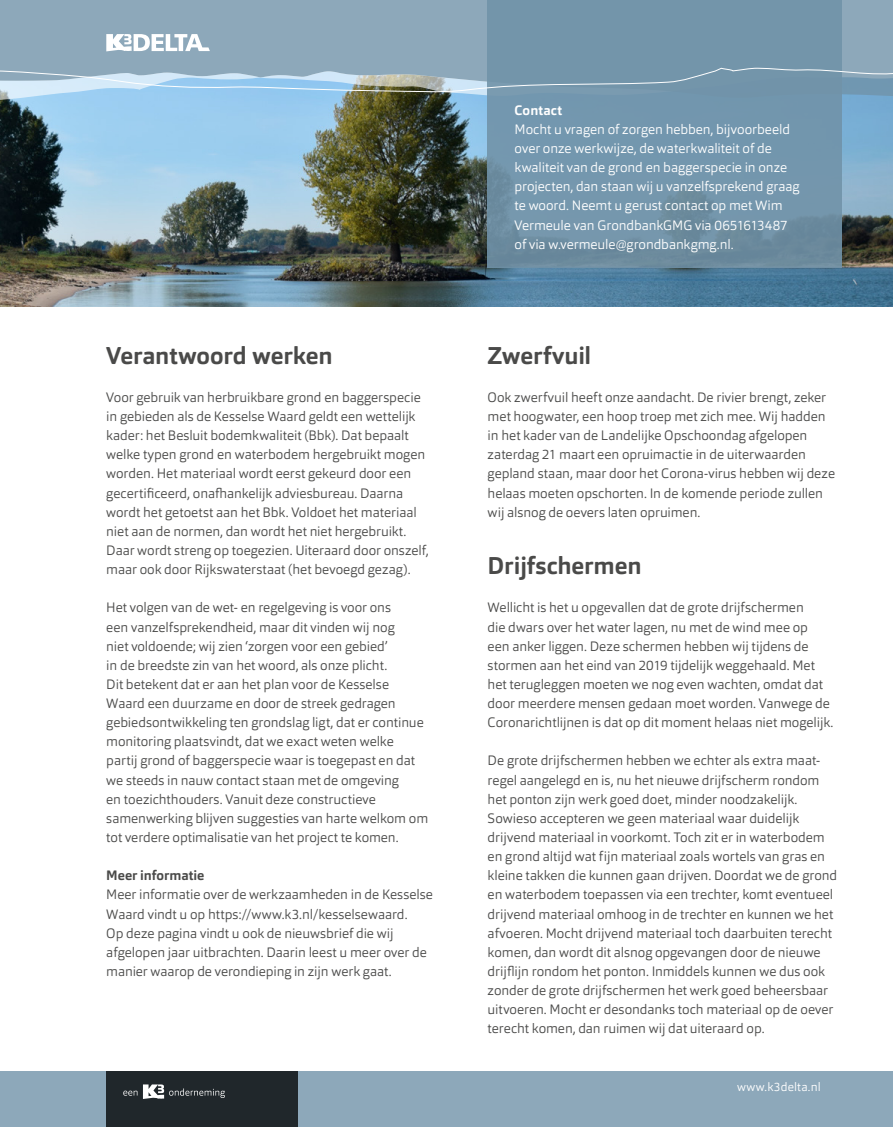
<style>
.page{position:relative;width:893px;height:1127px;background:#fff}
.page>*{position:absolute;margin:0;border:0;box-sizing:border-box;transform-origin:0 0}
.t1{font:700 24px "Orgon";letter-spacing:-.005em;color:#4a4a49}
.t2{font:300 13.5px/19.2px "Orgon";letter-spacing:-.005em;color:#4a4a49}
.t3{font:300 13.5px/19.2px "Orgon";letter-spacing:-.005em;color:#fff}
.t4{font:700 13.5px "Orgon";color:#4a4a49}
.t5{font:700 13.5px "Orgon";letter-spacing:.01em;color:#fff}
.t6{font:300 12px "Orgon";letter-spacing:.015em;color:#fff}
</style>
<div class="page">
<img style="left:0;top:101px;width:893px;height:205px">
<svg style="left:0;top:0;width:893px;height:98px;background:#8ca8ba"></svg>
<div style="left:488px;top:0;width:354px;height:268px;background:#7193a9"></div>
<div style="left:0;top:1071px;width:893px;height:56px;background:#8da8ba"></div>
<div style="left:106px;top:1071px;width:192px;height:56px;background:#20272b"></div>
<svg style="left:123px;top:1090px;width:14px;height:5px"></svg>
<svg style="left:143px;top:1084px;width:82px;height:15px"></svg>
<svg style="left:106px;top:34px;width:104px;height:17px"></svg>
<svg style="left:0;top:67px;width:893px;height:26px"></svg>
<h1 class="t1" style="left:106px;top:340px;width:228px">Verantwoord werken</h1>
<p class="t2" style="left:106px;top:387px;width:324px">Voor gebruik van herbruikbare grond en baggerspecie in gebieden als de Kesselse Waard geldt een wettelijk kader: het Besluit bodemkwaliteit (Bbk). Dat bepaalt welke typen grond en waterbodem hergebruikt mogen worden. Het materiaal wordt eerst gekeurd door een gecertificeerd, onafhankelijk adviesbureau. Daarna wordt het getoetst aan het Bbk. Voldoet het materiaal niet aan de normen, dan wordt het niet hergebruikt.<br>Daar wordt streng op toegezien. Uiteraard door onszelf, maar ook door Rijkswaterstaat (het bevoegd gezag).</p>
<p class="t2" style="left:106px;top:598px;width:323px">Het volgen van de wet- en regelgeving is voor ons<br>een vanzelfsprekendheid, maar dit vinden wij nog<br>niet voldoende; wij zien ‘zorgen voor een gebied’<br>in de breedste zin van het woord, als onze plicht.<br>Dit betekent dat er aan het plan voor de Kesselse Waard een duurzame en door de streek gedragen gebiedsontwikkeling ten grondslag ligt, dat er continue monitoring plaatsvindt, dat we exact weten welke partij grond of baggerspecie waar is toegepast en dat we steeds in nauw contact staan met de omgeving<br>en toezichthouders. Vanuit deze constructieve samenwerking blijven suggesties van harte welkom om tot verdere optimalisatie van het project te komen.</p>
<p class="t4" style="left:106px;top:867px;width:99px">Meer informatie</p>
<p class="t2" style="left:106px;top:885px;width:328px">Meer informatie over de werkzaamheden in de Kesselse Waard vindt u op https://www.k3.nl/kesselsewaard.<br>Op deze pagina vindt u ook de nieuwsbrief die wij afgelopen jaar uitbrachten. Daarin leest u meer over de manier waarop de verondieping in zijn werk gaat.</p>
<p class="t5" style="left:514px;top:101px;width:49px">Contact</p>
<p class="t3" style="left:514px;top:120px;width:286px">Mocht u vragen of zorgen hebben, bijvoorbeeld over onze werkwijze, de waterkwaliteit of de kwaliteit van de grond en baggerspecie in onze projecten, dan staan wij u vanzelfsprekend graag te woord. Neemt u gerust contact op met Wim Vermeule van GrondbankGMG via 0651613487 of via w.vermeule@grondbankgmg.nl.</p>
<h1 class="t1" style="left:488px;top:340px;width:105px">Zwerfvuil</h1>
<p class="t2" style="left:488px;top:387px;width:349px">Ook zwerfvuil heeft onze aandacht. De rivier brengt, zeker met hoogwater, een hoop troep met zich mee. Wij hadden in het kader van de Landelijke Opschoondag afgelopen zaterdag 21 maart een opruimactie in de uiterwaarden gepland staan, maar door het Corona-virus hebben wij deze helaas moeten opschorten. In de komende periode zullen wij alsnog de oevers laten opruimen.</p>
<h1 class="t1" style="left:488px;top:550px;width:155px">Drijfschermen</h1>
<p class="t2" style="left:488px;top:598px;width:347px">Wellicht is het u opgevallen dat de grote drijfschermen<br>die dwars over het water lagen, nu met de wind mee op<br>een anker liggen. Deze schermen hebben wij tijdens de stormen aan het eind van 2019 tijdelijk weggehaald. Met het terugleggen moeten we nog even wachten, omdat dat door meerdere mensen gedaan moet worden. Vanwege de Coronarichtlijnen is dat op dit moment helaas niet mogelijk.</p>
<p class="t2" style="left:488px;top:751px;width:351px">De grote drijfschermen hebben we echter als extra maat&shy;regel aangelegd en is, nu het nieuwe drijfscherm rondom het ponton zijn werk goed doet, minder noodzakelijk.<br>Sowieso accepteren we geen materiaal waar duidelijk drijvend materiaal in voorkomt. Toch zit er in waterbodem en grond altijd wat fijn materiaal zoals wortels van gras en kleine takken die kunnen gaan drijven. Doordat we de grond en waterbodem toepassen via een trechter, komt eventueel drijvend materiaal omhoog in de trechter en kunnen we het afvoeren. Mocht drijvend materiaal toch daarbuiten terecht komen, dan wordt dit alsnog opgevangen door de nieuwe drijflijn rondom het ponton. Inmiddels kunnen we dus ook zonder de grote drijfschermen het werk goed beheersbaar uitvoeren. Mocht er desondanks toch materiaal op de oever terecht komen, dan ruimen wij dat uiteraard op.</p>
<p class="t6" style="left:737px;top:1079px;width:85px">www.k3delta.nl</p>
</div>
